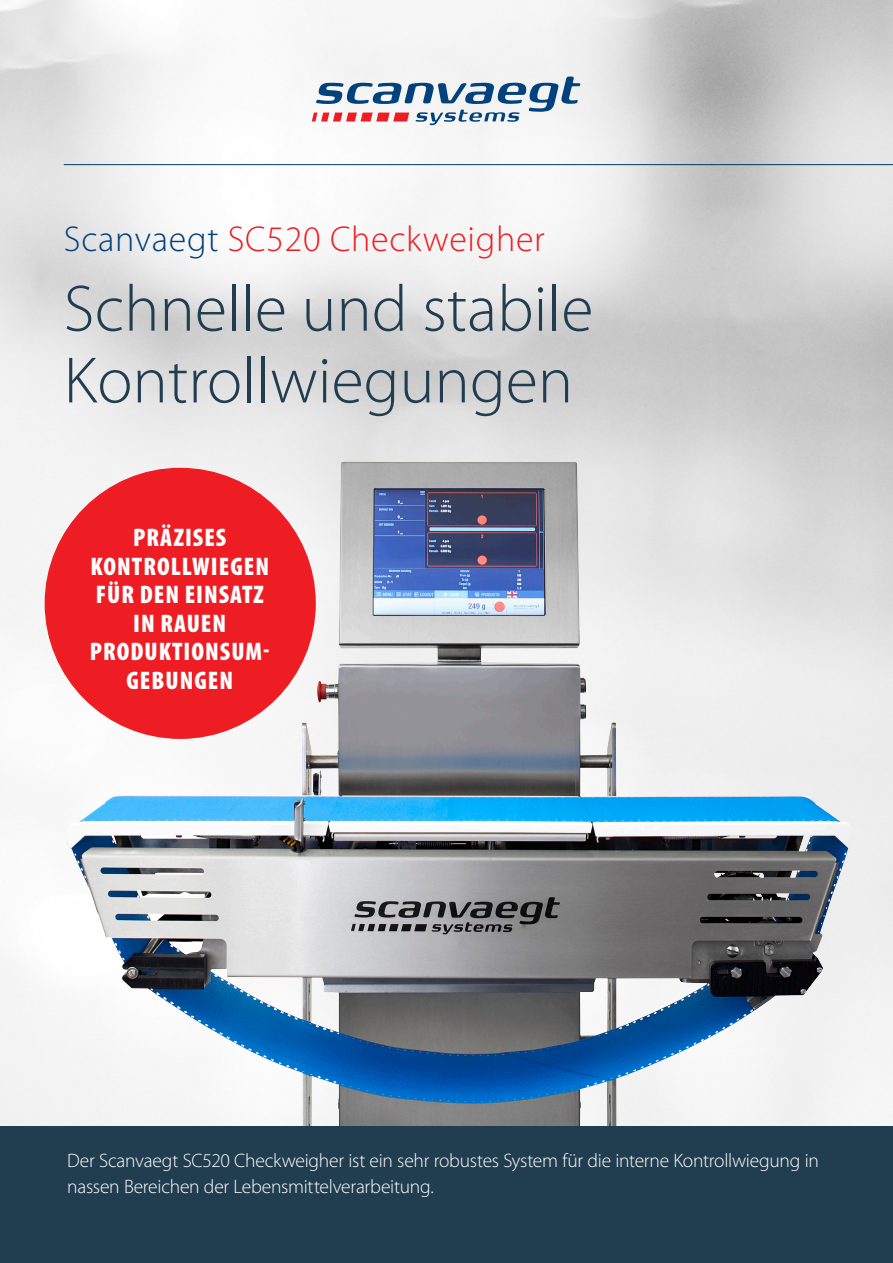
<style>
.page{position:relative;width:893px;height:1263px;background:#fff}
.page>*{position:absolute;margin:0;border:0;box-sizing:border-box;transform-origin:0 0}
.t1{font:300 66px/71.7px "Myriad Pro";color:#213d50}
.t2{font:300 36px "Myriad Pro";letter-spacing:.02em;color:#ee1d23}
.t3{font:900 condensed 25.5px/28.5px "Myriad Pro";letter-spacing:.04em;color:#fff;text-align:center}
.BT{font:300 19.5px/25.5px "Myriad Pro";letter-spacing:-.015em;color:#fff}
.s1{color:#01417c}
</style>
<div class="page">
<img style="left:0;top:0;width:893px;height:1127px">
<img style="left:67px;top:462px;width:577px;height:665px">
<svg style="left:312px;top:77px;width:268px;height:48px"></svg>
<hr style="left:64px;top:164px;width:829px;height:1px;background:#003a5f">
<div style="left:45px;top:468px;width:271px;height:271px;background:#ee1d23;border-radius:50%"></div>
<div style="left:0;top:1127px;width:893px;height:136px;background:#213d50"></div>
<p class="t2" style="left:64px;top:218px;width:483px"><span class="s1">Scanvaegt</span> SC520 Checkweigher</p>
<p class="t1" style="left:64px;top:272px;width:531px">Schnelle und stabile<br>Kontrollwiegungen</p>
<p class="t3" style="left:90px;top:523px;width:180px">PRÄZISES<br>KONTROLLWIEGEN<br>FÜR DEN EINSATZ</p>
<p class="t3" style="left:133px;top:608px;width:94px">IN RAUEN</p>
<p class="t3" style="left:90px;top:637px;width:181px">PRODUKTIONSUM-</p>
<p class="t3" style="left:126px;top:665px;width:108px">GEBUNGEN</p>
<p class="BT" style="left:67px;top:1147px;width:753px">Der Scanvaegt SC520 Checkweigher ist ein sehr robustes System für die interne Kontrollwiegung in nassen Bereichen der Lebensmittelverarbeitung.</p>
</div>
